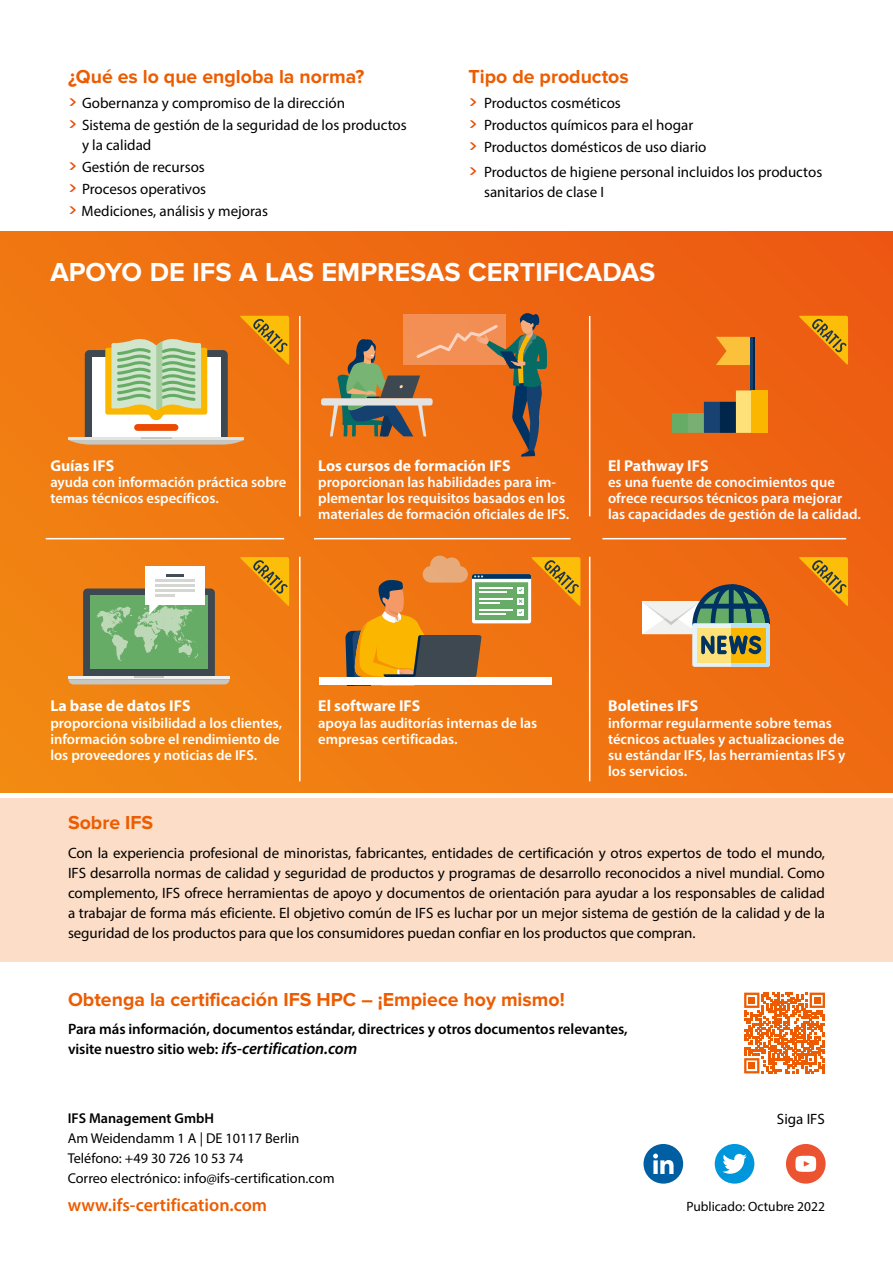
<style>
.page{position:relative;width:893px;height:1263px;background:#fff}
.page>*{position:absolute;margin:0;border:0;box-sizing:border-box;transform-origin:0 0}
.t1{font:700 27px "Proxima Nova";color:#fff}
.t2{font:700 19.5px "Proxima Nova";color:#ed5c00}
.t3{font:600 18px "Myriad Pro";color:#ed5c00}
.t4{font:700 15.75px "Myriad Pro";color:#fff}
.t5{font:15px/22px "Myriad Pro";color:#000}
.t6{font:600 15px/20px "Myriad Pro";letter-spacing:-.005em;color:#000}
.t7{font:600 14.55px/16.2px "Myriad Pro";color:#fff}
.t8{font:14.25px/20px "Myriad Pro";color:#000}
.t9{font:600 14.25px "Myriad Pro";color:#000}
.t10{font:13.5px "Myriad Pro";color:#000}
.s1{font-family:"Neo Sans";font-weight:500;color:#eb4a00}
.s2{font-style:italic;font-size:16.5px}
</style>
<div class="page">
<div style="left:643px;top:1144px;width:40px;height:39px;background:#005ea3;border-radius:50%"></div>
<svg style="left:653px;top:1153px;width:20px;height:21px"></svg>
<div style="left:715px;top:1144px;width:39px;height:39px;background:#0096db;border-radius:50%"></div>
<svg style="left:722px;top:1154px;width:25px;height:20px"></svg>
<div style="left:786px;top:1144px;width:40px;height:39px;background:#ec5331;border-radius:50%"></div>
<div style="left:795px;top:1156px;width:21px;height:16px;background:#fff;border-radius:50%"></div>
<svg style="left:804px;top:1161px;width:5px;height:5px"></svg>
<div style="left:0;top:798px;width:893px;height:164px;background:#fcddc7"></div>
<div style="left:0;top:232px;width:893px;height:560px;background:linear-gradient(to right,#f18212,#ee6112)"></div>
<hr style="left:299px;top:316px;width:2px;height:200px;background:#fff">
<hr style="left:589px;top:316px;width:1px;height:200px;background:#fff">
<div style="left:321px;top:398px;width:112px;height:7px;background:#e3e3e1;border-radius:3px"></div>
<svg style="left:326px;top:312px;width:221px;height:145px;background:#c37437"></svg>
<hr style="left:299px;top:557px;width:2px;height:224px;background:#fff">
<hr style="left:589px;top:557px;width:1px;height:224px;background:#fff">
<hr style="left:314px;top:538px;width:256px;height:1px;background:#fff">
<hr style="left:602px;top:538px;width:244px;height:1px;background:#fff">
<hr style="left:46px;top:538px;width:238px;height:1px;background:#fff">
<div style="left:145px;top:566px;width:59px;height:39px;background:#fff"></div>
<svg style="left:68px;top:588px;width:162px;height:96px;background:#95a16e"></svg>
<hr style="left:155px;top:584px;width:39px;height:3px;background:#d5d6d1">
<hr style="left:155px;top:579px;width:39px;height:3px;background:#d5d6d1">
<hr style="left:165px;top:574px;width:18px;height:3px;background:#424d54">
<hr style="left:155px;top:589px;width:39px;height:3px;background:#d5d6d1">
<hr style="left:155px;top:594px;width:19px;height:3px;background:#d5d6d1">
<div style="left:319px;top:677px;width:189px;height:8px;background:#fff"></div>
<svg style="left:642px;top:584px;width:128px;height:83px;background:#b5996a"></svg>
<svg style="left:716px;top:337px;width:34px;height:28px"></svg>
<hr style="left:752px;top:337px;width:3px;height:53px;background:#00264b">
<svg style="left:744px;top:993px;width:81px;height:80px"></svg>
<div style="left:748px;top:997px;width:7px;height:6px;background:#ed5c00"></div>
<div style="left:814px;top:997px;width:7px;height:6px;background:#ed5c00"></div>
<div style="left:748px;top:1062px;width:7px;height:7px;background:#ed5c00"></div>
<hr style="left:750px;top:337px;width:3px;height:53px;background:#154170">
<svg style="left:672px;top:390px;width:80px;height:43px;background:#987b4b"></svg>
<div style="left:752px;top:390px;width:16px;height:43px;background:#fbb600"></div>
<svg style="left:68px;top:316px;width:221px;height:129px;background:#daa35e"></svg>
<svg style="left:240px;top:557px;width:49px;height:49px;background:#e29113"></svg>
<svg style="left:345px;top:556px;width:235px;height:129px;background:#d18838"></svg>
<svg style="left:799px;top:316px;width:49px;height:49px;background:#e08213"></svg>
<svg style="left:799px;top:557px;width:49px;height:49px;background:#e18713"></svg>
<h2 class="t2" style="left:68px;top:66px;width:298px">¿Qué es lo que engloba la norma?</h2>
<p class="t5" style="left:68px;top:92px;width:340px"><span class="s1">&gt;</span> Gobernanza y compromiso de la dirección<br><span class="s1">&gt;</span> Sistema de gestión de la seguridad de los productos</p>
<p class="t5" style="left:68px;top:134px;width:202px;text-indent:14px">y la calidad<br><span class="s1">&gt;</span> Gestión de recursos<br><span class="s1">&gt;</span> Procesos operativos<br><span class="s1">&gt;</span> Mediciones, análisis y mejoras</p>
<h2 class="t2" style="left:469px;top:66px;width:162px">Tipo de productos</h2>
<p class="t5" style="left:469px;top:92px;width:239px"><span class="s1">&gt;</span> Productos cosméticos<br><span class="s1">&gt;</span> Productos químicos para el hogar<br><span class="s1">&gt;</span> Productos domésticos de uso diario</p>
<p class="t5" style="left:484px;top:162px;width:340px;line-height:19.5px;text-indent:-16px"><span class="s1">&gt;</span> Productos de higiene personal incluidos los productos sanitarios de clase I</p>
<h1 class="t1" style="left:50px;top:256px;width:607px">APOYO DE IFS A LAS EMPRESAS CERTIFICADAS</h1>
<p class="t4" style="left:50px;top:457px;width:65px">Guías IFS</p>
<p class="t7" style="left:50px;top:474px;width:238px">ayuda con información práctica sobre temas técnicos específicos.</p>
<p class="t4" style="left:318px;top:457px;width:194px">Los cursos de formación IFS</p>
<p class="t7" style="left:318px;top:474px;width:253px">proporcionan las habilidades para im&shy;plementar los requisitos basados en los materiales de formación oficiales de IFS.</p>
<p class="t4" style="left:608px;top:457px;width:102px">El Pathway IFS</p>
<p class="t7" style="left:608px;top:474px;width:254px">es una fuente de conocimientos que ofrece recursos técnicos para mejorar las capacidades de gestión de la calidad.</p>
<p class="t4" style="left:50px;top:697px;width:142px">La base de datos IFS</p>
<p class="t7" style="left:50px;top:714px;width:233px">proporciona visibilidad a los clientes, información sobre el rendimiento de los proveedores y noticias de IFS.</p>
<p class="t4" style="left:318px;top:697px;width:104px">El software IFS</p>
<p class="t7" style="left:318px;top:714px;width:221px">apoya las auditorías internas de las empresas certificadas.</p>
<p class="t4" style="left:608px;top:697px;width:92px">Boletines IFS</p>
<p class="t7" style="left:608px;top:714px;width:239px">informar regularmente sobre temas técnicos actuales y actualizaciones de su estándar IFS, las herramientas IFS y los servicios.</p>
<h2 class="t2" style="left:68px;top:811px;width:87px">Sobre IFS</h2>
<p class="t5" style="left:68px;top:842px;width:758px;line-height:20px;text-align:justify">Con la experiencia profesional de minoristas, fabricantes, entidades de certificación y otros expertos de todo el mundo, IFS desarrolla normas de calidad y seguridad de productos y programas de desarrollo reconocidos a nivel mundial. Como complemento, IFS ofrece herramientas de apoyo y documentos de orientación para ayudar a los responsables de calidad a trabajar de forma más eficiente. El objetivo común de IFS es luchar por un mejor sistema de gestión de la calidad y de la seguridad de los productos para que los consumidores puedan confiar en los productos que compran.</p>
<h2 class="t2" style="left:68px;top:988px;width:498px">Obtenga la certificación IFS HPC – ¡Empiece hoy mismo!</h2>
<p class="t6" style="left:68px;top:1019px;width:561px">Para más información, documentos estándar, directrices y otros documentos relevantes, visite nuestro sitio web: <span class="s2">ifs-certification.com</span></p>
<p class="t9" style="left:68px;top:1109px;width:148px">IFS Management GmbH</p>
<p class="t5" style="left:777px;top:1107px;width:49px">Siga IFS</p>
<p class="t8" style="left:68px;top:1128px;width:268px">Am Weidendamm 1 A | DE 10117 Berlin<br>Teléfono: +49 30 726 10 53 74<br>Correo electrónico: info@ifs-certification.com</p>
<p class="t3" style="left:68px;top:1194px;width:201px">www.ifs-certification.com</p>
<p class="t10" style="left:686px;top:1198px;width:140px">Publicado: Octubre 2022</p>
</div>
